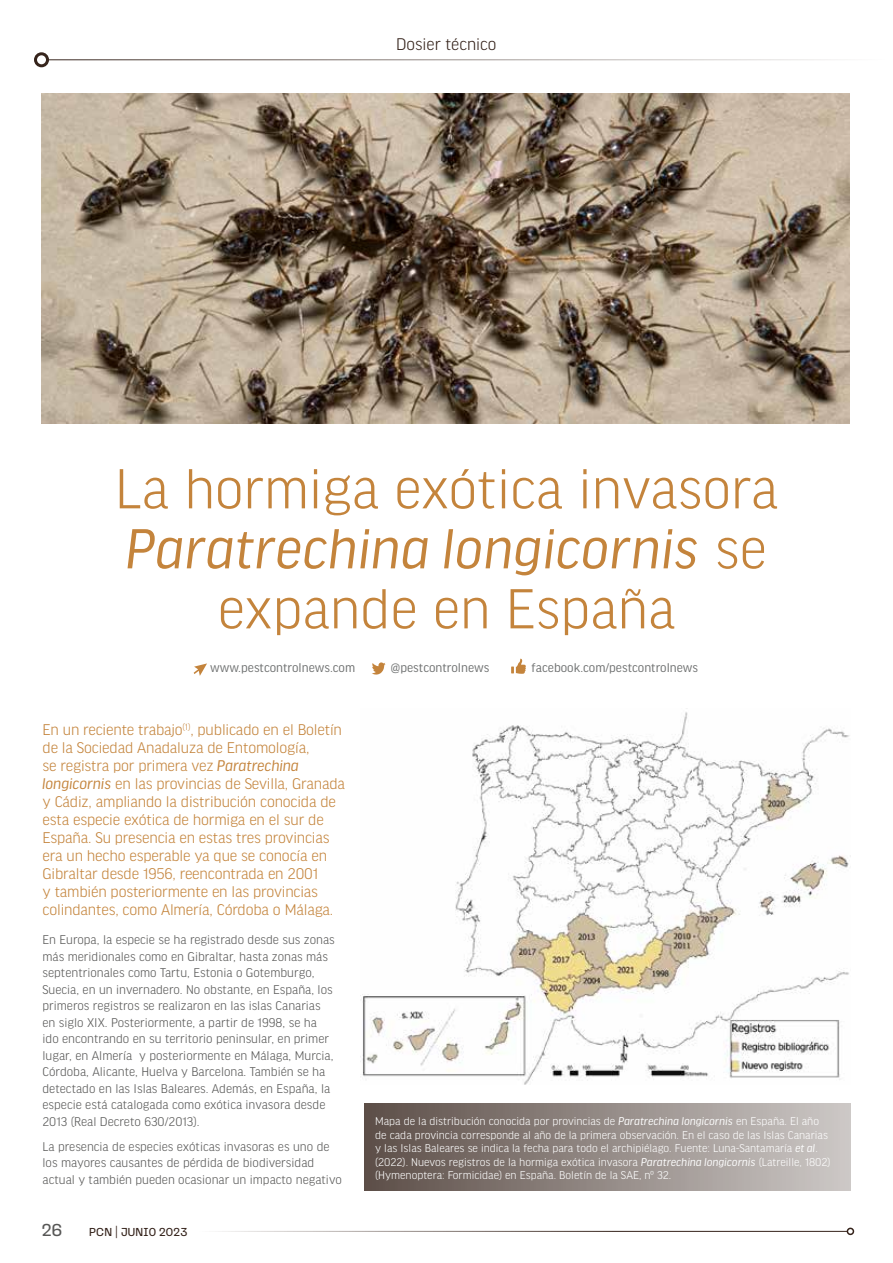
<style>
.page{position:relative;width:893px;height:1263px;background:#fff}
.page>*{position:absolute;margin:0;border:0;box-sizing:border-box;transform-origin:0 0}
.t1{font:300 60px/60px "Good Headline Pro";color:#c4843c;text-align:center}
.t2{font:300 18px "Good Headline Pro";color:#34221a}
.t3{font:18px "Loos Normal";color:#575756}
.t4{font:300 16.5px/18px "Good Headline Pro";letter-spacing:-.01em;color:#c4843c}
.t5{font:300 13.5px/16.5px "Good Headline Pro";color:#575756}
.t6{font:13.5px "Good Headline Pro";color:#6f7171}
.t7{font:300 12px/13.5px "Good Headline Pro";color:#fff}
.t8{font:12px "Loos Normal";letter-spacing:.02em;color:#34221a}
.s1{font-weight:400;font-style:italic}
.s2{font-weight:300}
</style>
<div class="page">
<img style="left:42px;top:94px;width:808px;height:329px">
<img style="left:360px;top:712px;width:490px;height:372px">
<div style="left:364px;top:1103px;width:486px;height:88px;background:linear-gradient(to right,#5c4e47,#cdc8c6)"></div>
<svg style="left:194px;top:663px;width:13px;height:13px"></svg>
<svg style="left:372px;top:662px;width:14px;height:13px"></svg>
<svg style="left:511px;top:659px;width:15px;height:15px"></svg>
<hr style="left:48px;top:60px;width:843px;height:1px;background:#34221a">
<div style="left:34px;top:52px;width:15px;height:15px;border:3px solid #34221a;border-radius:50%"></div>
<hr style="left:195px;top:1231px;width:652px;height:1px;background:#34221a">
<div style="left:847px;top:1227px;width:7px;height:8px;border:2px solid #34221a;border-radius:50%"></div>
<h2 class="t2" style="left:396px;top:35px;width:102px">Dosier técnico</h2>
<h1 class="t1" style="left:115px;top:459px;width:665px">La hormiga exótica invasora<br><span class="s1">Paratrechina longicornis</span> se expande en España</h1>
<p class="t6" style="left:210px;top:661px;width:147px">www.pestcontrolnews.com</p>
<p class="t6" style="left:391px;top:661px;width:100px">@pestcontrolnews</p>
<p class="t6" style="left:532px;top:661px;width:168px">facebook.com/pestcontrolnews</p>
<p class="t4" style="left:43px;top:721px;width:304px">En un reciente trabajo<sup>(1)</sup>, publicado en el Boletín de la Sociedad Anadaluza de Entomología,<br>se registra por primera vez <span class="s1">Paratrechina longicornis</span> en las provincias de Sevilla, Granada y Cádiz, ampliando la distribución conocida de esta especie exótica de hormiga en el sur de España. Su presencia en estas tres provincias era un hecho esperable ya que se conocía en Gibraltar desde 1956, reencontrada en 2001<br>y también posteriormente en las provincias colindantes, como Almería, Córdoba o Málaga.</p>
<p class="t5" style="left:43px;top:932px;width:294px">En Europa, la especie se ha registrado desde sus zonas más meridionales como en Gibraltar, hasta zonas más septentrionales como Tartu, Estonia o Gotemburgo, Suecia, en un invernadero. No obstante, en España, los primeros registros se realizaron en las islas Canarias en siglo XIX. Posteriormente, a partir de 1998, se ha ido encontrando en su territorio peninsular, en primer lugar, en Almería y posteriormente en Málaga, Murcia, Córdoba, Alicante, Huelva y Barcelona. También se ha detectado en las Islas Baleares. Además, en España, la especie está catalogada como exótica invasora desde 2013 (Real Decreto 630/2013).</p>
<p class="t5" style="left:43px;top:1138px;width:301px">La presencia de especies exóticas invasoras es uno de los mayores causantes de pérdida de biodiversidad actual y también pueden ocasionar un impacto negativo</p>
<h2 class="t3" style="left:42px;top:1218px;width:22px">26</h2>
<p class="t8" style="left:89px;top:1224px;width:100px">PCN <span class="s2">|</span> JUNI0 2023</p>
<p class="t7" style="left:375px;top:1115px;width:457px">Mapa de la distribución conocida por provincias de <span class="s1">Paratrechina longicornis</span> en España. El año de cada provincia corresponde al año de la primera observación. En el caso de las Islas Canarias y las Islas Baleares se indica la fecha para todo el archipiélago. Fuente: Luna-Santamaría <span class="s1">et al</span>. (2022). Nuevos registros de la hormiga exótica invasora <span class="s1">Paratrechina longicornis</span> (Latreille, 1802) (Hymenoptera: Formicidae) en España. Boletín de la SAE, nº 32.</p>
</div>
